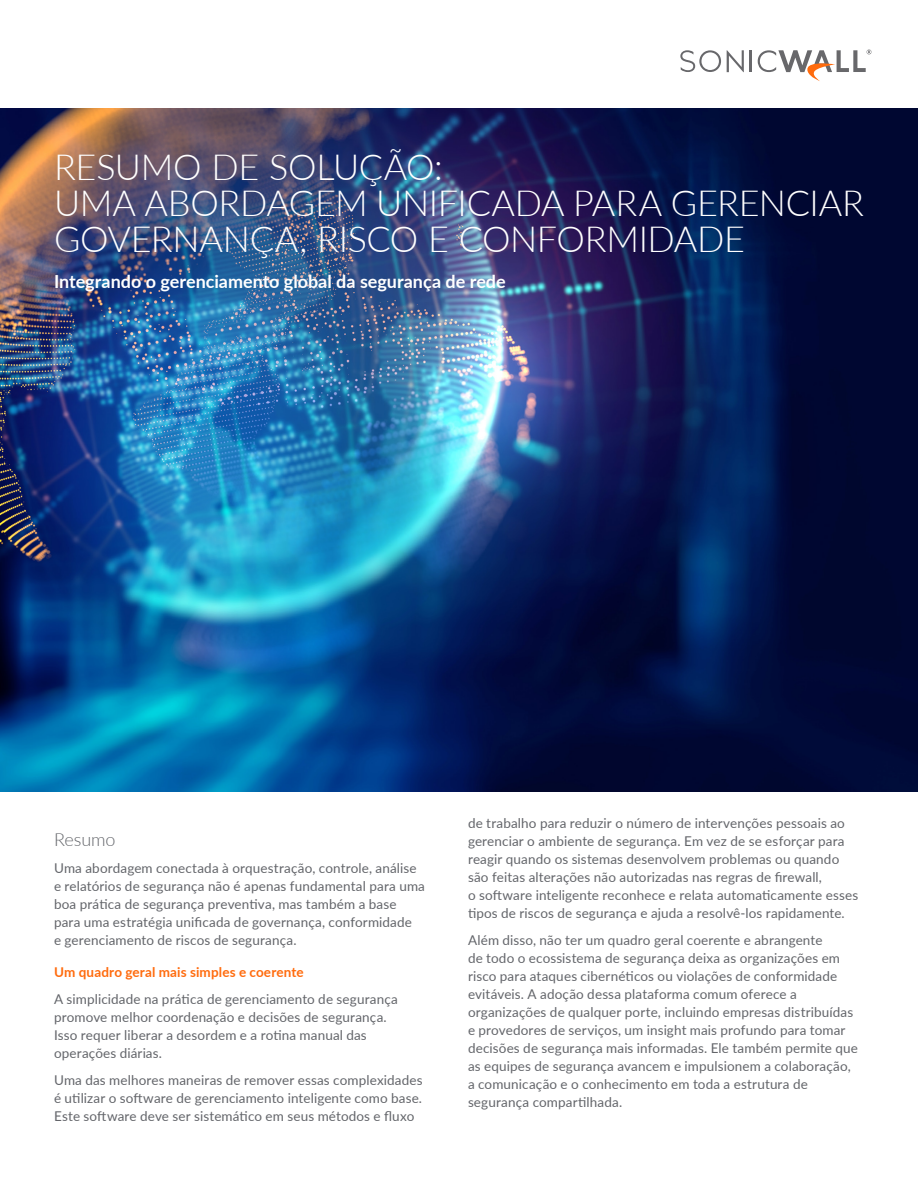
<style>
.page{position:relative;width:918px;height:1188px;background:#fff}
.page>*{position:absolute;margin:0;border:0;box-sizing:border-box;transform-origin:0 0}
.Document_Title_-_Hea{font:300 36px/36px "Lato";letter-spacing:-.01em;color:#fff}
.Document_Title_-_Sub{font:700 18px "Lato";color:#fff}
.Section_Heading_1{font:300 18px "Lato";letter-spacing:-.005em;color:#63656a}
.Body_Copy{font:13.5px/18px "Lato";letter-spacing:.01em;color:#63656a}
.Section_Heading_2_Su{font:700 13.5px "Lato";letter-spacing:.01em;color:#ff6b0d}
</style>
<div class="page">
<svg style="left:727px;top:50px;width:17px;height:22px"></svg>
<hr style="left:750px;top:50px;width:2px;height:22px;background:#68686b">
<svg style="left:680px;top:50px;width:41px;height:22px"></svg>
<svg style="left:758px;top:50px;width:113px;height:31px"></svg>
<img style="left:0;top:108px;width:918px;height:684px">
<p class="Document_Title_-_Hea" style="left:54px;top:148px;width:390px">RESUMO DE SOLUÇÃO:</p>
<p class="Document_Title_-_Hea" style="left:54px;top:184px;width:811px">UMA ABORDAGEM UNIFICADA PARA GERENCIAR<br>GOVERNANÇA, RISCO E CONFORMIDADE</p>
<p class="Document_Title_-_Sub" style="left:54px;top:268px;width:453px">Integrando o gerenciamento global da segurança de rede</p>
<p class="Section_Heading_1" style="left:54px;top:827px;width:63px">Resumo</p>
<p class="Body_Copy" style="left:54px;top:859px;width:372px">Uma abordagem conectada à orquestração, controle, análise e relatórios de segurança não é apenas fundamental para uma boa prática de segurança preventiva, mas também a base para uma estratégia unificada de governança, conformidade<br>e gerenciamento de riscos de segurança.</p>
<p class="Section_Heading_2_Su" style="left:54px;top:962px;width:251px">Um quadro geral mais simples e coerente</p>
<p class="Body_Copy" style="left:54px;top:989px;width:345px">A simplicidade na prática de gerenciamento de segurança promove melhor coordenação e decisões de segurança.<br>Isso requer liberar a desordem e a rotina manual das operações diárias.</p>
<p class="Body_Copy" style="left:54px;top:1070px;width:370px;text-align:justify">Uma das melhores maneiras de remover essas complexidades é utilizar o software de gerenciamento inteligente como base.<br>Este software deve ser sistemático em seus métodos e fluxo</p>
<p class="Body_Copy" style="left:468px;top:814px;width:392px">de trabalho para reduzir o número de intervenções pessoais ao gerenciar o ambiente de segurança. Em vez de se esforçar para reagir quando os sistemas desenvolvem problemas ou quando são feitas alterações não autorizadas nas regras de firewall,<br>o software inteligente reconhece e relata automaticamente esses tipos de riscos de segurança e ajuda a resolvê-los rapidamente.</p>
<p class="Body_Copy" style="left:468px;top:931px;width:392px">Além disso, não ter um quadro geral coerente e abrangente<br>de todo o ecossistema de segurança deixa as organizações em risco para ataques cibernéticos ou violações de conformidade evitáveis. A adoção dessa plataforma comum oferece a organizações de qualquer porte, incluindo empresas distribuídas e provedores de serviços, um insight mais profundo para tomar decisões de segurança mais informadas. Ele também permite que as equipes de segurança avancem e impulsionem a colaboração, a comunicação e o conhecimento em toda a estrutura de segurança compartilhada.</p>
</div>
